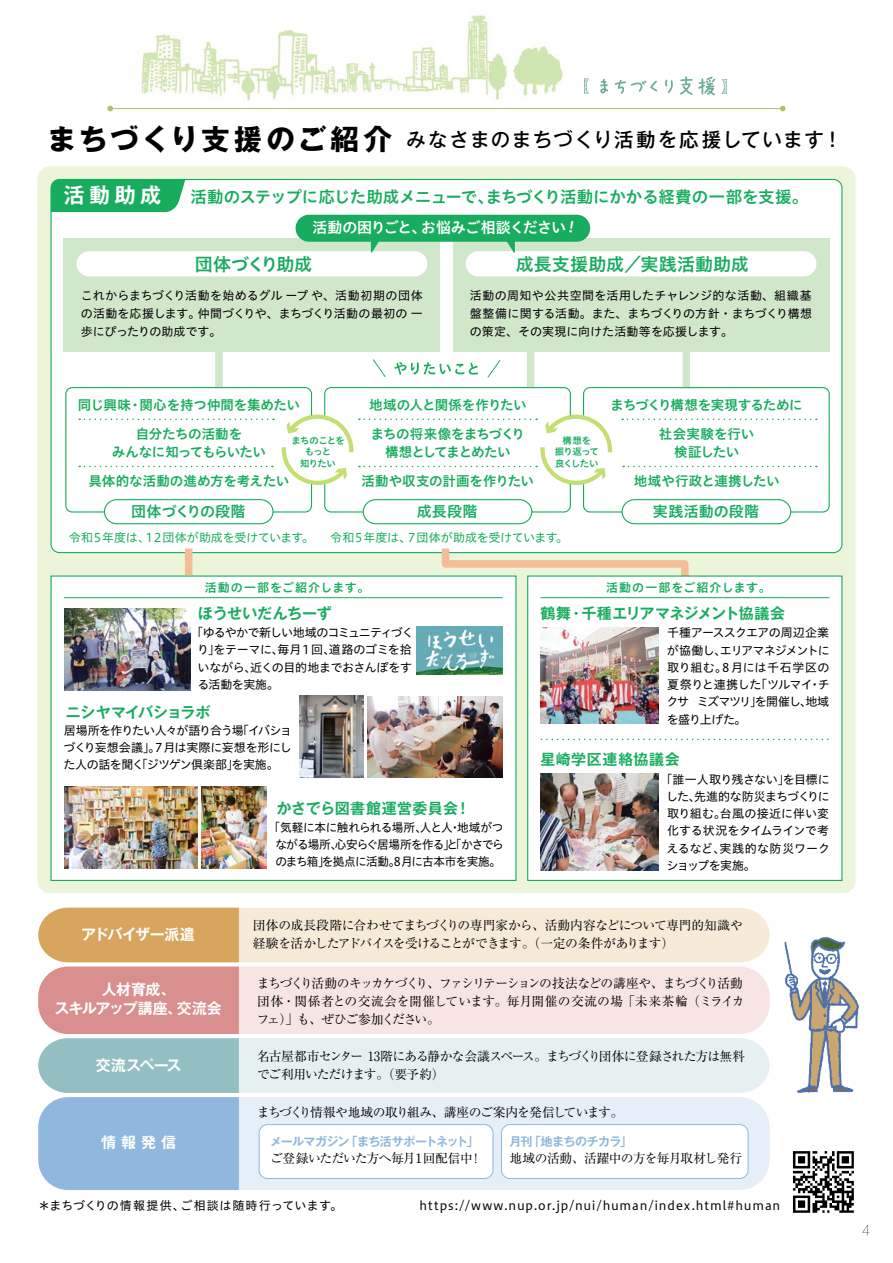
<style>
.page{position:relative;width:893px;height:1263px;background:#fff}
.page>*{position:absolute;margin:0;border:0;box-sizing:border-box;transform-origin:0 0}
.t1{font:700 28.5px "Gothic MB101 Pro";letter-spacing:.105em;color:#000}
.t2{font:700 21px "Gothic MB101 Pro De";color:#fff}
.t3{font:500 19.5px "Gothic MB101 Pro";letter-spacing:.075em;color:#000}
.t4{font:18px "Hiragino UD Sans Std W6";letter-spacing:-.005em;color:#18ad5e}
.t5{font:18px "Hiragino UD Sans Std W6";letter-spacing:-.065em;color:#18ad5e}
.t6{font:16.5px "Hiragino UD Sans Std W6";letter-spacing:-.015em;color:#18ad5e}
.t7{font:700 15px/19.5px "Gothic MB101 Pro De";letter-spacing:-.03em;color:#fff;text-align:center}
.t8{font:700 15px "Gothic MB101 Pro De";letter-spacing:-.04em;color:#18ad5e}
.t9{font:15px "Hiragino UD Sans Std W6";letter-spacing:.01em;color:#18ad5e}
.t10{font:15px "Hiragino UD Sans Std W6";letter-spacing:-.02em;color:#fff}
.t11{font:700 15px "Gothic MB101 Pro De";letter-spacing:.025em;color:#18ad5e}
.t12{font:700 15px "Gothic MB101 Pro De";letter-spacing:.035em;color:#18ad5e}
.t13{font:700 15px "Gothic MB101 Pro De";letter-spacing:-.015em;color:#18ad5e}
.t14{font:13.5px/29.4px "Hiragino UD Sans Std W6";letter-spacing:-.02em;color:#18ad5e;text-align:center}
.t15{font:13.5px/29.1px "Hiragino UD Sans Std W6";letter-spacing:-.04em;color:#18ad5e;text-align:center}
.t16{font:13.5px/29.4px "Hiragino UD Sans Std W6";letter-spacing:-.05em;color:#18ad5e}
.t17{font:12.75px/18px "Ryumin Pro";letter-spacing:-.05em;color:#000}
.t18{font:12px/17.2px "Hiragino UD Sans Std W4";letter-spacing:-.025em;color:#000;text-align:justify}
.t19{font:12px/17.2px "Hiragino UD Sans Std W4";letter-spacing:-.06em;color:#000;text-align:center}
.t20{font:12px/17.2px "Hiragino UD Sans Std W4";letter-spacing:-.045em;color:#000}
.t21{font:12px "Hiragino UD Sans Std W4";letter-spacing:.065em;color:#000}
.t22{font:12px "Hiragino UD Sans Std W4";letter-spacing:-.025em;color:#18ad5e}
.t23{font:700 12px "Gothic MB101 Pro De";letter-spacing:-.055em;color:#90b8df}
.t24{font:12px "Hiragino UD Sans Std W6";letter-spacing:.08em;color:#18ad5e}
.t25{font:12px "Hiragino UD Sans Std W4";letter-spacing:.05em;color:#000}
.t26{font:9.3px/11.4px "Hiragino UD Sans Std W6";letter-spacing:-.06em;color:#18ad5e;text-align:center}
</style>
<div class="page">
<div style="left:37px;top:166px;width:818px;height:727px;background:#ecf4d9;border-radius:13px"></div>
<img style="left:141px;top:15px;width:422px;height:86px">
<svg style="left:584px;top:78px;width:5px;height:16px"></svg>
<svg style="left:600px;top:79px;width:8px;height:15px"></svg>
<svg style="left:615px;top:80px;width:42px;height:14px"></svg>
<svg style="left:665px;top:80px;width:8px;height:13px"></svg>
<svg style="left:680px;top:76px;width:35px;height:19px"></svg>
<svg style="left:721px;top:79px;width:6px;height:15px"></svg>
<hr style="left:110px;top:108px;width:673px;height:1px;background:#aac468">
<svg style="left:107px;top:106px;width:6px;height:5px"></svg>
<svg style="left:780px;top:106px;width:5px;height:5px"></svg>
<div style="left:51px;top:179px;width:791px;height:374px;background:#fff;border-radius:9px"></div>
<svg style="left:38px;top:908px;width:732px;height:282px;background:#ded9d7"></svg>
<div style="left:51px;top:179px;width:134px;height:33px;background:#18ad5e"></div>
<div style="left:215px;top:342px;width:8px;height:58px;background:#d0e7c9"></div>
<div style="left:527px;top:346px;width:7px;height:56px;background:#d0e7c9"></div>
<div style="left:683px;top:342px;width:7px;height:58px;background:#d0e7c9"></div>
<div style="left:185px;top:548px;width:7px;height:27px;background:#f3bd98"></div>
<svg style="left:438px;top:548px;width:254px;height:27px"></svg>
<div style="left:51px;top:576px;width:465px;height:304px;background:#fff"></div>
<div style="left:50px;top:575px;width:467px;height:306px;border:1px solid #18ad5e"></div>
<div style="left:528px;top:576px;width:314px;height:304px;background:#fff"></div>
<div style="left:527px;top:575px;width:315px;height:306px;border:1px solid #18ad5e"></div>
<div style="left:66px;top:388px;width:245px;height:124px;background:#fff;border-radius:6px"></div>
<div style="left:65px;top:387px;width:247px;height:125px;border:1px solid #18ad5e;border-radius:6px"></div>
<svg style="left:79px;top:418px;width:195px;height:2px"></svg>
<svg style="left:79px;top:466px;width:194px;height:1px"></svg>
<svg style="left:103px;top:499px;width:171px;height:26px"></svg>
<div style="left:325px;top:388px;width:245px;height:124px;background:#fff;border-radius:6px"></div>
<div style="left:324px;top:387px;width:247px;height:125px;border:1px solid #18ad5e;border-radius:6px"></div>
<svg style="left:362px;top:499px;width:171px;height:26px"></svg>
<div style="left:584px;top:388px;width:245px;height:124px;background:#fff;border-radius:6px"></div>
<div style="left:583px;top:387px;width:247px;height:125px;border:1px solid #18ad5e;border-radius:6px"></div>
<svg style="left:622px;top:418px;width:195px;height:2px"></svg>
<svg style="left:623px;top:466px;width:194px;height:1px"></svg>
<svg style="left:621px;top:499px;width:171px;height:26px"></svg>
<svg style="left:282px;top:414px;width:71px;height:71px"></svg>
<svg style="left:359px;top:414px;width:253px;height:71px"></svg>
<div style="left:453px;top:238px;width:376px;height:114px;background:#d0e7c9"></div>
<div style="left:466px;top:251px;width:350px;height:25px;background:#fff;border-radius:13px"></div>
<div style="left:64px;top:238px;width:376px;height:114px;background:#d0e7c9"></div>
<div style="left:77px;top:251px;width:350px;height:25px;background:#fff;border-radius:13px"></div>
<div style="left:296px;top:215px;width:294px;height:27px;background:#18ad5e;border-radius:13px"></div>
<svg style="left:366px;top:214px;width:149px;height:164px"></svg>
<img style="left:368px;top:696px;width:135px;height:82px">
<img style="left:64px;top:608px;width:127px;height:82px">
<img style="left:416px;top:626px;width:87px;height:49px">
<img style="left:300px;top:696px;width:63px;height:82px">
<div style="left:259px;top:1124px;width:234px;height:54px;background:#fff;border-radius:9px"></div>
<div style="left:259px;top:1124px;width:234px;height:55px;border:1px solid #90b8df;border-radius:9px"></div>
<div style="left:501px;top:1124px;width:247px;height:54px;background:#fff;border-radius:9px"></div>
<div style="left:501px;top:1124px;width:247px;height:55px;border:1px solid #90b8df;border-radius:9px"></div>
<img style="left:784px;top:936px;width:75px;height:157px">
<img style="left:792px;top:1151px;width:62px;height:62px">
<img style="left:540px;top:627px;width:119px;height:97px">
<img style="left:540px;top:773px;width:119px;height:97px">
<svg style="left:541px;top:739px;width:288px;height:1px"></svg>
<img style="left:65px;top:786px;width:132px;height:82px">
<img style="left:201px;top:786px;width:66px;height:82px">
<hr style="left:64px;top:597px;width:439px;height:1px;background:#18ad5e">
<hr style="left:540px;top:597px;width:289px;height:1px;background:#18ad5e">
<svg style="left:862px;top:1225px;width:7px;height:11px"></svg>
<h1 class="t1" style="left:48px;top:116px;width:346px">まちづくり支援のご紹介</h1>
<h2 class="t2" style="left:64px;top:178px;width:99px">活動助成</h2>
<h3 class="t3" style="left:406px;top:124px;width:437px">みなさまのまちづくり活動を応援しています！</h3>
<h3 class="t6" style="left:191px;top:184px;width:619px">活動のステップに応じた助成メニューで、まちづくり活動にかかる経費の一部を支援。</h3>
<p class="t10" style="left:312px;top:216px;width:255px">活動の困りごと、お悩みご相談ください</p>
<h3 class="t5" style="left:195px;top:250px;width:119px">団体づくり助成</h3>
<h3 class="t4" style="left:516px;top:250px;width:234px">成長支援助成／実践活動助成</h3>
<p class="t18" style="left:81px;top:285px;width:343px;line-height:18px">これからまちづくり活動を始めるグル ープ や、活動初期の団体の活動を応援します。仲間づくりや、まちづくり活動の最初の 一歩にぴったりの助成です。</p>
<p class="t18" style="left:470px;top:285px;width:344px;line-height:18px">活動の周知や公共空間を活用したチャレンジ的な活動、組織基盤整備に関する活動。また、まちづくりの方針・まちづくり構想の策定、その実現に向けた活動等を応援します。</p>
<p class="t14" style="left:78px;top:389px;width:223px">同じ興味・関心を持つ仲間を集めたい自分たちの活動を</p>
<p class="t14" style="left:89px;top:437px;width:202px">みんなに知ってもらいたい<br>具体的な活動の進め方を考えたい</p>
<p class="t9" style="left:131px;top:500px;width:116px">団体づくりの段階</p>
<p class="t16" style="left:369px;top:389px;width:159px">地域の人と関係を作りたいまちの将来像をまちづくり</p>
<p class="t15" style="left:361px;top:437px;width:174px">構想としてまとめたい<br>活動や収支の計画を作りたい</p>
<p class="t9" style="left:417px;top:500px;width:62px">成長段階</p>
<p class="t26" style="left:291px;top:434px;width:55px">まちのことをもっと<br>知りたい</p>
<p class="t26" style="left:555px;top:434px;width:46px">構想を<br>振り返って良くしたい</p>
<p class="t22" style="left:69px;top:529px;width:247px">令和５年度は、１２団体が助成を受けています。</p>
<p class="t22" style="left:330px;top:529px;width:239px">令和５年度は、７団体が助成を受けています。</p>
<p class="t14" style="left:611px;top:389px;width:193px">まちづくり構想を実現するために社会実験を行い</p>
<p class="t15" style="left:634px;top:437px;width:147px">検証したい<br>地域や行政と連携したい</p>
<p class="t9" style="left:653px;top:500px;width:108px">実践活動の段階</p>
<p class="t24" style="left:205px;top:578px;width:166px">活動の一部をご紹介します。</p>
<p class="t24" style="left:606px;top:578px;width:166px">活動の一部をご紹介します。</p>
<p class="t13" style="left:198px;top:601px;width:136px">ほうせいだんちーず</p>
<p class="t20" style="left:197px;top:623px;width:218px;text-indent:-6px">「ゆるやかで新しい地域のコミュニティづくり」をテーマに、毎月１回、道路のゴミを拾いながら、近くの目的地までおさんぽをする活動を実施。</p>
<p class="t18" style="left:64px;top:721px;width:230px">居場所を作りたい人々が語り合う場「イバショづくり妄想会議」。７月は実際に妄想を形にした人の話を聞く「ジツゲン倶楽部」を実施。</p>
<p class="t8" style="left:66px;top:700px;width:146px">ニシヤマイバショラボ</p>
<p class="t11" style="left:276px;top:796px;width:196px">かさでら図書館運営委員会！</p>
<p class="t19" style="left:268px;top:818px;width:237px">「気軽に本に触れられる場所、人と人・地域がつながる場所、心安らぐ居場所を作る」と「かさでらのまち箱」を拠点に活動。８月に古本市を実施。</p>
<p class="t8" style="left:540px;top:601px;width:246px">鶴舞・千種エリアマネジメント協議会</p>
<p class="t18" style="left:666px;top:624px;width:165px">千種アーススクエアの周辺企業が協働し、エリアマネジメントに取り組む。８月には千石学区の夏祭りと連携した「ツルマイ・チクサ ミズマツリ」を開催し、地域を盛り上げた。</p>
<p class="t12" style="left:540px;top:747px;width:141px">星崎学区連絡協議会</p>
<p class="t18" style="left:666px;top:770px;width:166px;text-indent:-6px">「誰一人取り残さない」を目標にした、先進的な防災まちづくりに取り組む。台風の接近に伴い変化する状況をタイムラインで考えるなど、実践的な防災ワークショップを実施。</p>
<p class="t7" style="left:81px;top:923px;width:115px">アドバイザー派遣</p>
<p class="t7" style="left:55px;top:977px;width:169px">人材育成、<br>スキルアップ講座、交流会</p>
<p class="t7" style="left:96px;top:1053px;width:87px">交流スペース</p>
<p class="t7" style="left:101px;top:1130px;width:76px">情報発信</p>
<p class="t17" style="left:253px;top:915px;width:492px">団体の成長段階に合わせてまちづくりの専門家から、活動内容などについて専門的知識や経験を活かしたアドバイスを受けることができます。（一定の条件があります）</p>
<p class="t17" style="left:257px;top:973px;width:489px">まちづくり活動のキッカケづくり、ファシリテーションの技法などの講座や、まちづくり活動団体・関係者との交流会を開催しています。毎月開催の交流の場「未来茶輪（ミライカフェ）」も、ぜひご参加ください。</p>
<p class="t17" style="left:257px;top:1046px;width:489px">名古屋都市センター 13階にある静かな会議スペース。まちづくり団体に登録された方は無料でご利用いただけます。（要予約）　</p>
<p class="t17" style="left:257px;top:1102px;width:368px">まちづくり情報や地域の取り組み、講座のご案内を発信しています。</p>
<p class="t23" style="left:270px;top:1131px;width:210px">メールマガジン「まち活サポートネット」</p>
<p class="t17" style="left:270px;top:1149px;width:214px">ご登録いただいた方へ毎月１回配信中！</p>
<p class="t17" style="left:510px;top:1149px;width:234px">地域の活動、活躍中の方を毎月取材し発行</p>
<p class="t23" style="left:509px;top:1131px;width:124px">月刊「地まちのチカラ」</p>
<p class="t25" style="left:38px;top:1196px;width:306px">＊まちづくりの情報提供、ご相談は随時行っています。</p>
<p class="t21" style="left:419px;top:1196px;width:362px">https://www.nup.or.jp/nui/human/index.html#human</p>
</div>
